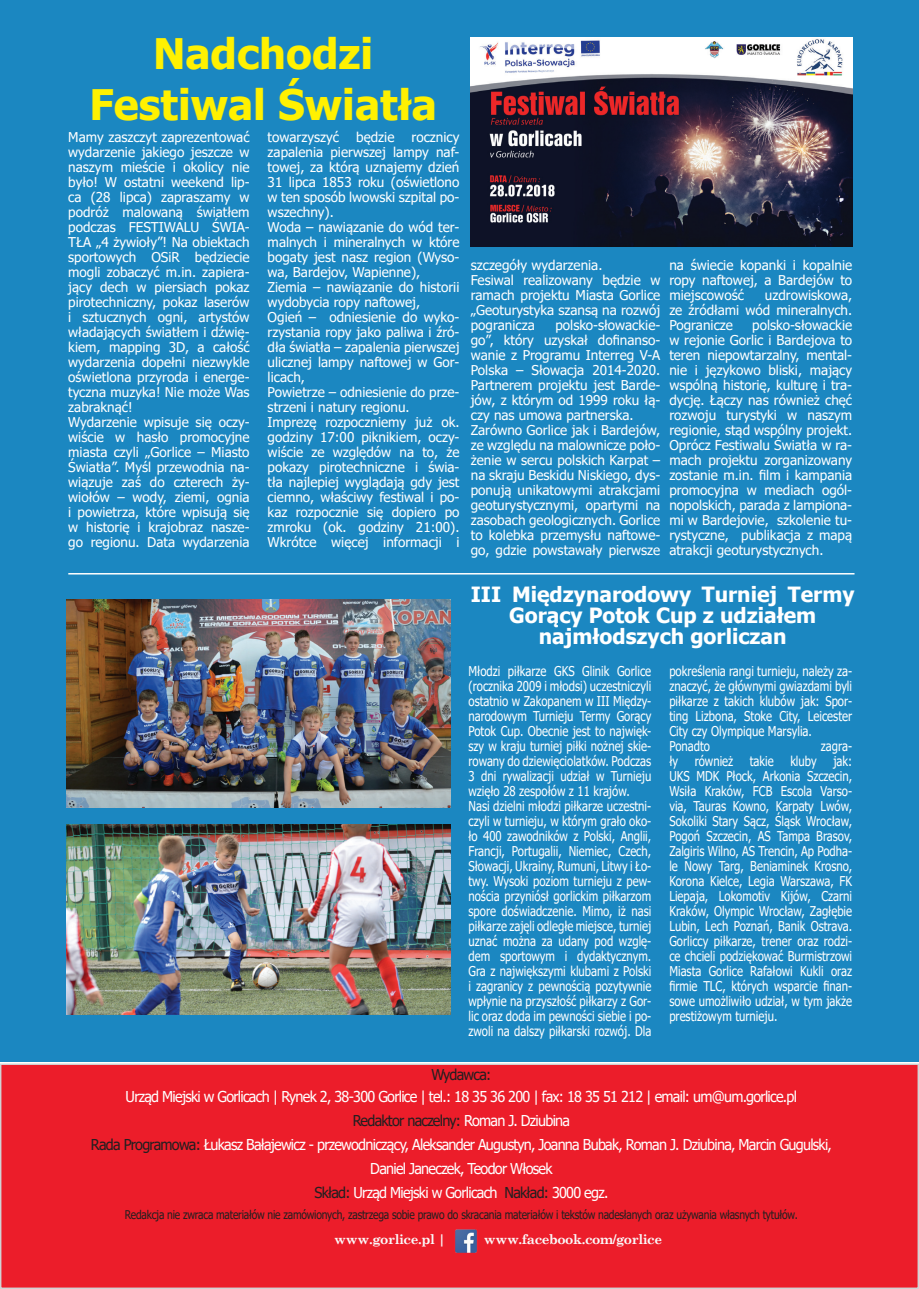
<style>
.page{position:relative;width:919px;height:1289px;background:#fff}
.page>*{position:absolute;margin:0;border:0;box-sizing:border-box;transform-origin:0 0}
.t1{font:700 42px/50.4px "Tahoma";color:#fff101;text-align:center}
.t2{font:700 21px/21px "Tahoma";color:#fff;text-align:center}
.t3{font:15px/24px "Tahoma";letter-spacing:-.05em;color:#fff;text-align:center;scale:.96 1}
.t4{font:15px "Tahoma";letter-spacing:-.05em;color:#231f20;scale:.96 1}
.t5{font:13.5px/15px "Tahoma";color:#fff}
.t6{font:13.5px/15px "Tahoma";color:#fff;scale:.84 1}
.t7{font:700 13.5px "Century Schoolbook";letter-spacing:-.03em;color:#fafafa}
.t8{font:12px "Tahoma";letter-spacing:-.02em;color:#231f20;scale:.86 1}
.s1{color:#231f20}
</style>
<div class="page">
<div style="left:0;top:0;width:918px;height:1061px;background:#1b87c1"></div>
<div style="left:1px;top:1064px;width:917px;height:224px;background:#ec1d2a"></div>
<div style="left:0;top:1063px;width:918px;height:225px;border:1px solid #d1d2d4"></div>
<img style="left:455px;top:1229px;width:22px;height:24px">
<hr style="left:68px;top:573px;width:786px;height:1px;background:#fff">
<img style="left:67px;top:824px;width:383px;height:190px">
<img style="left:67px;top:600px;width:383px;height:207px">
<img style="left:471px;top:37px;width:381px;height:210px">
<h1 class="t1" style="left:89px;top:30px;width:349px">Nadchodzi<br>Festiwal Światła</h1>
<p class="t5" style="left:68px;top:130px;width:183px">Mamy zaszczyt zaprezentować wydarzenie jakiego jeszcze w naszym mieście i okolicy nie było! W ostatni weekend lip&shy;ca (28 lipca) zapraszamy w podróż malowaną światłem podczas FESTIWALU ŚWIA-<br>TŁA „4 żywioły”! Na obiektach sportowych OSiR będziecie mogli zobaczyć m.in. zapiera&shy;jący dech w piersiach pokaz pirotechniczny, pokaz laserów i sztucznych ogni, artystów władających światłem i dźwię&shy;kiem, mapping 3D, a całość wydarzenia dopełni niezwykle oświetlona przyroda i energe&shy;tyczna muzyka! Nie może Was zabraknąć!<br>Wydarzenie wpisuje się oczy&shy;wiście w hasło promocyjne miasta czyli „Gorlice – Miasto<br>Światła”. Myśl przewodnia na&shy;wiązuje zaś do czterech ży&shy;wiołów – wody, ziemi, ognia i powietrza, które wpisują się w historię i krajobraz nasze&shy;go regionu. Data wydarzenia</p>
<p class="t5" style="left:267px;top:130px;width:73px">towarzyszyć</p>
<p class="t5" style="left:356px;top:130px;width:40px">będzie</p>
<p class="t5" style="left:267px;top:130px;width:193px;text-indent:144px">rocznicy zapalenia pierwszej lampy naf&shy;towej, za którą uznajemy dzień<br>31 lipca 1853 roku (oświetlono w ten sposób lwowski szpital po&shy;wszechny).<br>Woda – nawiązanie do wód ter&shy;malnych i mineralnych w które bogaty jest nasz region (Wyso&shy;wa, Bardejov, Wapienne),<br>Ziemia – nawiązanie do historii wydobycia ropy naftowej,<br>Ogień – odniesienie do wyko&shy;rzystania ropy jako paliwa i źró&shy;dła światła – zapalenia pierwszej ulicznej lampy naftowej w Gor&shy;licach,<br>Powietrze – odniesienie do prze&shy;strzeni i natury regionu.<br>Imprezę rozpoczniemy już ok. godziny 17:00 piknikiem, oczy&shy;wiście ze względów na to, że pokazy pirotechniczne i świa&shy;tła najlepiej wyglądają gdy jest ciemno, właściwy festiwal i po&shy;kaz rozpocznie się dopiero po zmroku (ok. godziny 21:00).<br>Wkrótce więcej informacji i</p>
<p class="t5" style="left:471px;top:258px;width:191px">szczegóły wydarzenia.<br>Fesiwal realizowany będzie w ramach projektu Miasta Gorlice „Geoturystyka szansą na rozwój pogranicza</p>
<p class="t5" style="left:471px;top:318px;width:191px;text-indent:85px">polsko-słowackie&shy;go”, który uzyskał dofinanso&shy;wanie z Programu Interreg V-A<br>Polska – Słowacja 2014-2020.<br>Partnerem projektu jest Barde&shy;jów, z którym od 1999 roku łą&shy;czy nas umowa partnerska.<br>Zarówno Gorlice jak i Bardejów, ze względu na malownicze poło&shy;żenie w sercu polskich Karpat – na skraju Beskidu Niskiego, dys&shy;ponują unikatowymi atrakcjami geoturystycznymi, opartymi na zasobach geologicznych. Gorlice to kolebka przemysłu naftowe&shy;go, gdzie powstawały pierwsze</p>
<p class="t5" style="left:669px;top:258px;width:184px;text-align:justify">na świecie kopanki i kopalnie ropy naftowej, a Bardejów to miejscowość</p>
<p class="t5" style="left:669px;top:288px;width:184px;text-align:justify;text-indent:96px">uzdrowiskowa, ze źródłami wód mineralnych.<br>Pogranicze</p>
<p class="t5" style="left:669px;top:318px;width:184px;text-align:justify;text-indent:83px">polsko-słowackie w rejonie Gorlic i Bardejova to teren niepowtarzalny, mental&shy;nie i językowo bliski, mający wspólną historię, kulturę i tra&shy;dycję. Łączy nas również chęć rozwoju turystyki w naszym regionie, stąd wspólny projekt.<br>Oprócz Festiwalu Światła w ra&shy;mach projektu zorganizowany zostanie m.in. film i kampania promocyjna w mediach ogól&shy;nopolskich, parada z lampiona&shy;mi w Bardejovie, szkolenie tu&shy;rystyczne, publikacja z mapą atrakcji geoturystycznych.</p>
<h2 class="t2" style="left:471px;top:584px;width:385px">III Międzynarodowy Turniej Termy<br>Gorący Potok Cup z udziałem najmłodszych gorliczan</h2>
<p class="t6" style="left:468px;top:664px;width:219px">Młodzi piłkarze GKS Glinik Gorlice (rocznika 2009 i młodsi) uczestniczyli ostatnio w Zakopanem w III Między&shy;narodowym Turnieju Termy Gorący Potok Cup. Obecnie jest to najwięk&shy;szy w kraju turniej piłki nożnej skie&shy;rowany do dziewięciolatków. Podczas 3 dni rywalizacji udział w Turnieju wzięło 28 zespołów z 11 krajów.<br>Nasi dzielni młodzi piłkarze uczestni&shy;czyli w turnieju, w którym grało oko&shy;ło 400 zawodników z Polski, Anglii, Francji, Portugalii, Niemiec, Czech, Słowacji, Ukrainy, Rumuni, Litwy i Ło&shy;twy. Wysoki poziom turnieju z pew&shy;nościa przyniósł gorlickim piłkarzom spore doświadczenie. Mimo, iż nasi piłkarze zajęli odległe miejsce, turniej uznać można za udany pod wzglę&shy;dem sportowym i dydaktycznym.<br>Gra z największymi klubami z Polski i zagranicy z pewnością pozytywnie wpłynie na przyszłość piłkarzy z Gor&shy;lic oraz doda im pewności siebie i po&shy;zwoli na dalszy piłkarski rozwój. Dla</p>
<p class="t6" style="left:669px;top:664px;width:219px">pokreślenia rangi turnieju, należy za&shy;znaczyć, że głównymi gwiazdami byli piłkarze z takich klubów jak: Spor&shy;ting Lizbona, Stoke City, Leicester<br>City czy Olympique Marsylia.<br>Ponadto</p>
<p class="t6" style="left:669px;top:739px;width:219px;text-align:justify;text-indent:152px">zagra&shy;ły również takie kluby jak:<br>UKS MDK Płock, Arkonia Szczecin, Wsiła Kraków, FCB Escola Varso&shy;via, Tauras Kowno, Karpaty Lwów, Sokoliki Stary Sącz, Śląsk Wrocław, Pogoń Szczecin, AS Tampa Brasov, Zalgiris Wilno, AS Trencin, Ap Podha&shy;le Nowy Targ, Beniaminek Krosno, Korona Kielce, Legia Warszawa, FK Liepaja, Lokomotiv Kijów, Czarni Kraków, Olympic Wrocław, Zagłębie Lubin, Lech Poznań, Banik Ostrava.<br>Gorliccy piłkarze, trener oraz rodzi&shy;ce chcieli podziękować Burmistrzowi Miasta Gorlice Rafałowi Kukli oraz firmie TLC, których wsparcie finan&shy;sowe umożliwiło udział, w tym jakże prestiżowym turnieju.</p>
<p class="t4" style="left:431px;top:1064px;width:64px">Wydawca:</p>
<p class="t3" style="left:91px;top:1085px;width:773px">Urząd Miejski w Gorlicach | Rynek 2, 38-300 Gorlice | tel.: 18 35 36 200 | fax: 18 35 51 212 | email: um@um.gorlice.pl<br><span class="s1">Redaktor naczelny:</span> Roman J. Dziubina<br><span class="s1">Rada Programowa:</span> Łukasz Bałajewicz - przewodniczący, Aleksander Augustyn, Joanna Bubak, Roman J. Dziubina, Marcin Gugulski, Daniel Janeczek, Teodor Włosek<br><span class="s1">Skład:</span> Urząd Miejski w Gorlicach <span class="s1">Nakład:</span> 3000 egz.</p>
<p class="t8" style="left:125px;top:1206px;width:783px">Redakcja nie zwraca materiałów nie zamówionych, zastrzega sobie prawo do skracania materiałów i tekstów nadesłanych oraz używania własnych tytułów.</p>
<p class="t7" style="left:334px;top:1228px;width:113px">www.gorlice.pl |</p>
<p class="t7" style="left:484px;top:1228px;width:180px">www.facebook.com/gorlice</p>
</div>
